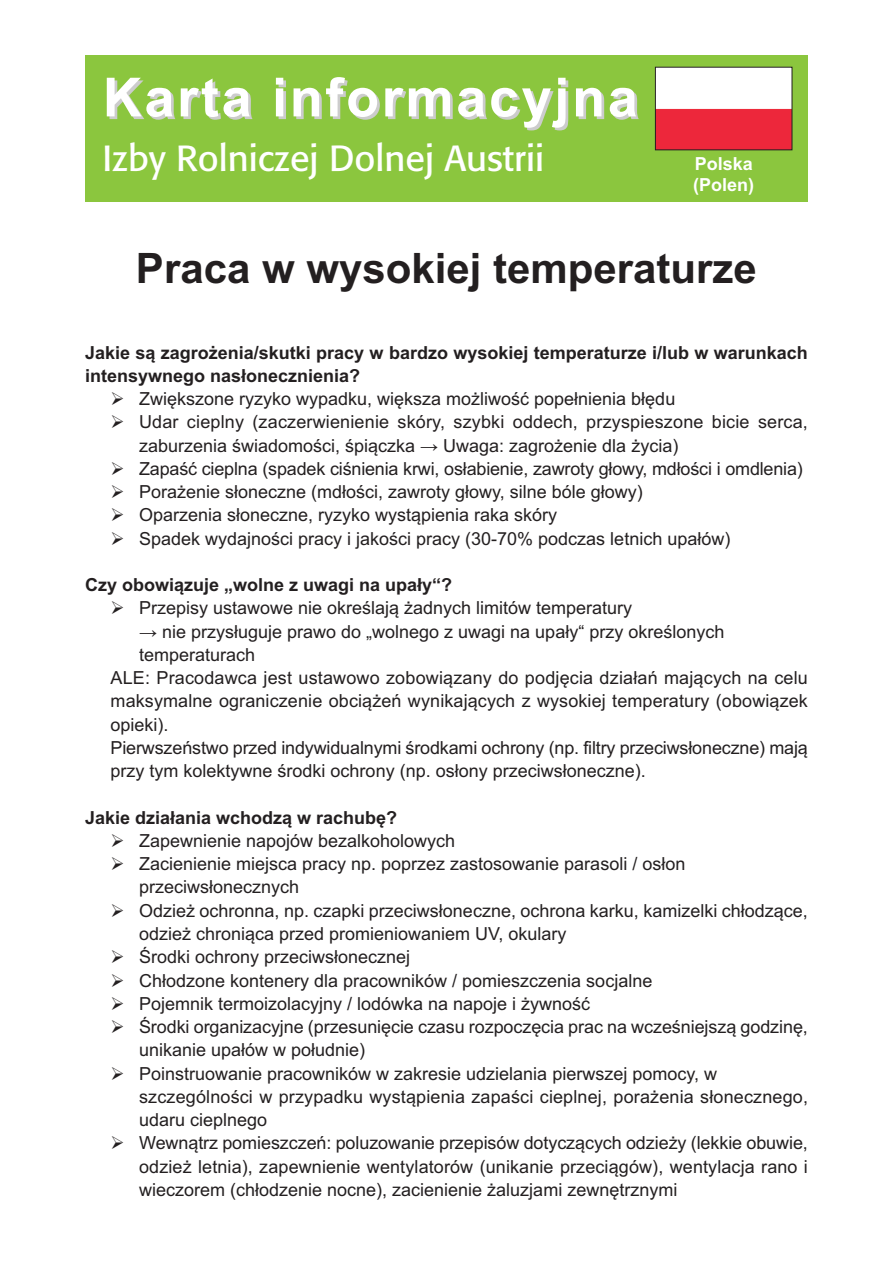
<style>
.page{position:relative;width:893px;height:1263px;background:#fff}
.page>*{position:absolute;margin:0;border:0;box-sizing:border-box;transform-origin:0 0}
.t1{font:700 54px "Arial";letter-spacing:.05em;color:#fff}
.t2{font:700 42px "Arial";color:#231f20}
.t3{font:36px "Formata";color:#fff}
.t4{font:18px/23.2px "Arial";color:#231f20}
.t5{font:700 18px/23.2px "Arial";color:#231f20}
.t6{font:700 18px/21.6px "Arial";color:#fff}
</style>
<div class="page">
<div style="left:85px;top:55px;width:723px;height:147px;background:#8bc63e"></div>
<img style="left:657px;top:69px;width:133px;height:79px">
<h1 class="t1" style="left:103px;top:66px;width:537px">Karta informacyjna</h1>
<h3 class="t3" style="left:103px;top:143px;width:443px">Izby Rolniczej Dolnej Austrii</h3>
<p class="t6" style="left:693px;top:153px;width:63px">Polska (Polen)</p>
<h2 class="t2" style="left:136px;top:244px;width:622px">Praca w wysokiej temperaturze</h2>
<p class="t5" style="left:85px;top:341px;width:724px">Jakie są zagrożenia/skutki pracy w bardzo wysokiej temperaturze i/lub w warunkach intensywnego nasłonecznienia?</p>
<p class="t4" style="left:111px;top:387px;width:566px">➢ Zwiększone ryzyko wypadku, większa możliwość popełnienia błędu</p>
<p class="t4" style="left:139px;top:411px;width:670px;text-indent:-28px">➢ Udar cieplny (zaczerwienienie skóry, szybki oddech, przyspieszone bicie serca, zaburzenia świadomości, śpiączka → Uwaga: zagrożenie dla życia)</p>
<p class="t4" style="left:111px;top:457px;width:694px">➢ Zapaść cieplna (spadek ciśnienia krwi, osłabienie, zawroty głowy, mdłości i omdlenia)</p>
<p class="t4" style="left:111px;top:480px;width:534px">➢ Porażenie słoneczne (mdłości, zawroty głowy, silne bóle głowy)</p>
<p class="t4" style="left:111px;top:504px;width:448px">➢ Oparzenia słoneczne, ryzyko wystąpienia raka skóry</p>
<p class="t4" style="left:111px;top:527px;width:621px">➢ Spadek wydajności pracy i jakości pracy (30-70% podczas letnich upałów)</p>
<p class="t5" style="left:85px;top:573px;width:369px">Czy obowiązuje „wolne z uwagi na upały“?</p>
<p class="t4" style="left:111px;top:597px;width:523px">➢ Przepisy ustawowe nie określają żadnych limitów temperatury</p>
<p class="t4" style="left:139px;top:620px;width:587px">→ nie przysługuje prawo do „wolnego z uwagi na upały“ przy określonych</p>
<p class="t4" style="left:139px;top:643px;width:118px">temperaturach</p>
<p class="t4" style="left:111px;top:666px;width:699px">ALE: Pracodawca jest ustawowo zobowiązany do podjęcia działań mających na celu</p>
<p class="t4" style="left:111px;top:690px;width:699px">maksymalne ograniczenie obciążeń wynikających z wysokiej temperatury (obowiązek</p>
<p class="t4" style="left:111px;top:713px;width:60px">opieki).</p>
<p class="t4" style="left:111px;top:736px;width:699px">Pierwszeństwo przed indywidualnymi środkami ochrony (np. filtry przeciwsłoneczne) mają</p>
<p class="t4" style="left:111px;top:759px;width:537px">przy tym kolektywne środki ochrony (np. osłony przeciwsłoneczne).</p>
<p class="t5" style="left:85px;top:806px;width:314px">Jakie działania wchodzą w rachubę?</p>
<p class="t4" style="left:111px;top:829px;width:346px">➢ Zapewnienie napojów bezalkoholowych</p>
<p class="t4" style="left:139px;top:852px;width:548px;text-indent:-28px">➢ Zacienienie miejsca pracy np. poprzez zastosowanie parasoli / osłon przeciwsłonecznych</p>
<p class="t4" style="left:139px;top:899px;width:670px;text-indent:-28px">➢ Odzież ochronna, np. czapki przeciwsłoneczne, ochrona karku, kamizelki chłodzące, odzież chroniąca przed promieniowaniem UV, okulary</p>
<p class="t4" style="left:111px;top:945px;width:301px">➢ Środki ochrony przeciwsłonecznej</p>
<p class="t4" style="left:111px;top:969px;width:543px">➢ Chłodzone kontenery dla pracowników / pomieszczenia socjalne</p>
<p class="t4" style="left:111px;top:992px;width:481px">➢ Pojemnik termoizolacyjny / lodówka na napoje i żywność</p>
<p class="t4" style="left:139px;top:1015px;width:670px;text-indent:-29px">➢ Środki organizacyjne (przesunięcie czasu rozpoczęcia prac na wcześniejszą godzinę, unikanie upałów w południe)</p>
<p class="t4" style="left:139px;top:1062px;width:670px;text-indent:-29px">➢ Poinstruowanie pracowników w zakresie udzielania pierwszej pomocy, w szczególności w przypadku wystąpienia zapaści cieplnej, porażenia słonecznego, udaru cieplnego</p>
<p class="t4" style="left:139px;top:1131px;width:670px;text-align:justify;text-indent:-28px">➢ Wewnątrz pomieszczeń: poluzowanie przepisów dotyczących odzieży (lekkie obuwie, odzież letnia), zapewnienie wentylatorów (unikanie przeciągów), wentylacja rano i wieczorem (chłodzenie nocne), zacienienie żaluzjami zewnętrznymi</p>
</div>
